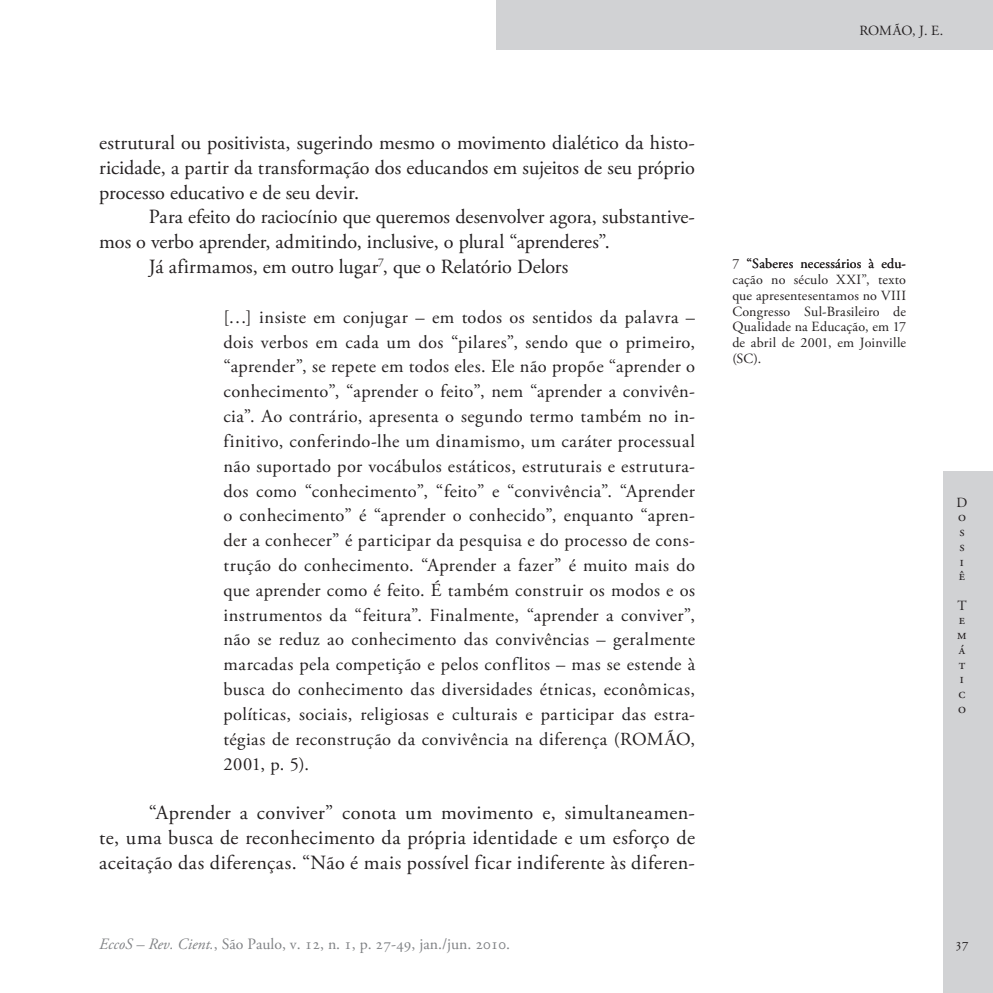
<style>
.page{position:relative;width:993px;height:993px;background:#fff}
.page>*{position:absolute;margin:0;border:0;box-sizing:border-box;transform-origin:0 0}
.Ec_Normal{font:20.12px/24.8px "Adobe Garamond Pro";letter-spacing:.005em;color:#231f20;text-align:justify}
.Ec_Normal_-_citação{font:18.38px/24.8px "Adobe Garamond Pro";letter-spacing:.03em;color:#231f20;text-align:justify}
.t1{font:15.75px "Adobe Garamond Pro";color:#808285}
.Ec_Nota{font:14px/14.7px "Adobe Garamond Pro";letter-spacing:.015em;color:#231f20}
.s1{font-style:italic}
</style>
<div class="page">
<div style="left:496px;top:0;width:496px;height:50px;background:#d1d2d4"></div>
<div style="left:943px;top:471px;width:49px;height:521px;background:#d1d2d4"></div>
<p class="Ec_Nota" style="left:859px;top:24px;width:85px">ROMÃO, J. E.</p>
<p class="Ec_Normal" style="left:99px;top:131px;width:597px">estrutural ou positivista, sugerindo mesmo o movimento dialético da histo&shy;ricidade, a partir da transformação dos educandos em sujeitos de seu próprio processo educativo e de seu devir.</p>
<p class="Ec_Normal" style="left:99px;top:205px;width:597px;text-indent:50px">Para efeito do raciocínio que queremos desenvolver agora, substantive&shy;mos o verbo aprender, admitindo, inclusive, o plural “aprenderes”.</p>
<p class="Ec_Normal" style="left:149px;top:255px;width:420px">Já afirmamos, em outro lugar<sup>7</sup>, que o Relatório Delors</p>
<p class="Ec_Normal_-_citação" style="left:223px;top:305px;width:473px">[…] insiste em conjugar – em todos os sentidos da palavra – dois verbos em cada um dos “pilares”, sendo que o primeiro, “aprender”, se repete em todos eles. Ele não propõe “aprender o conhecimento”, “aprender o feito”, nem “aprender a convivên&shy;cia”. Ao contrário, apresenta o segundo termo também no in&shy;finitivo, conferindo-lhe um dinamismo, um caráter processual não suportado por vocábulos estáticos, estruturais e estrutura&shy;dos como “conhecimento”, “feito” e “convivência”. “Aprender o conhecimento” é “aprender o conhecido”, enquanto “apren&shy;der a conhecer” é participar da pesquisa e do processo de cons&shy;trução do conhecimento. “Aprender a fazer” é muito mais do que aprender como é feito. É também construir os modos e os instrumentos da “feitura”. Finalmente, “aprender a conviver”, não se reduz ao conhecimento das convivências – geralmente marcadas pela competição e pelos conflitos – mas se estende à busca do conhecimento das diversidades étnicas, econômicas, políticas, sociais, religiosas e culturais e participar das estra&shy;tégias de reconstrução da convivência na diferença (ROMÃO, 2001, p. 5).</p>
<p class="Ec_Normal" style="left:99px;top:800px;width:597px;text-indent:50px">“Aprender a conviver” conota um movimento e, simultaneamen&shy;te, uma busca de reconhecimento da própria identidade e um esforço de aceitação das diferenças. “Não é mais possível ficar indiferente às diferen-</p>
<p class="t1" style="left:99px;top:934px;width:412px"><span class="s1">EccoS – Rev. Cient.</span>, São Paulo, v. 12, n. 1, p. 27-49, jan./jun. 2010.</p>
<p class="Ec_Nota" style="left:732px;top:256px;width:175px;line-height:15.8px;text-align:justify">7 “Saberes necessários à edu&shy;cação no século XXI”, texto que apresentesentamos no VIII Congresso Sul-Brasileiro de Qualidade na Educação, em 17 de abril de 2001, em Joinville (SC).</p>
<p class="Ec_Nota" style="left:956px;top:495px;width:12px">D o s s i ê</p>
<p class="Ec_Nota" style="left:956px;top:598px;width:11px">T e m á t i c o</p>
<p class="Ec_Nota" style="left:954px;top:936px;width:15px">37</p>
</div>
